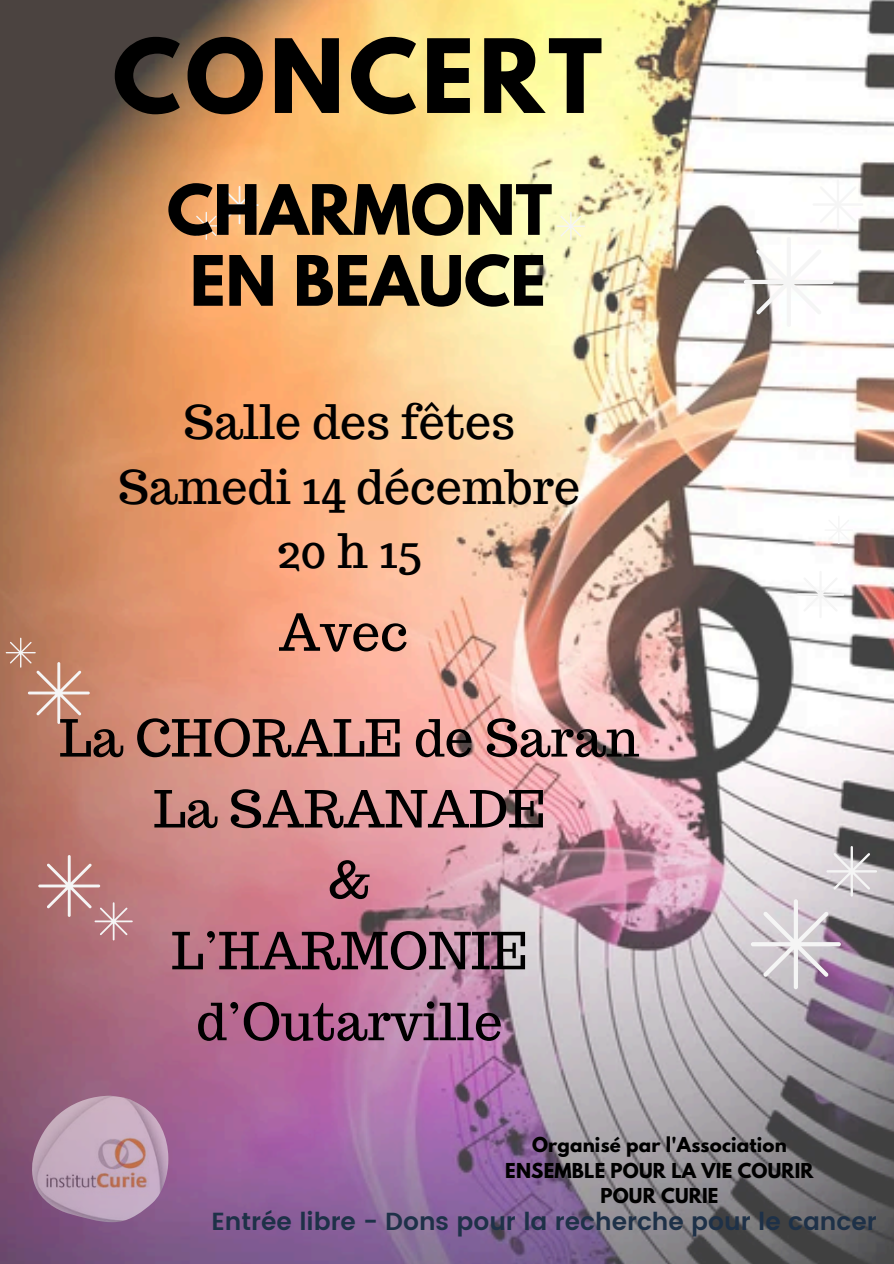
<style>
.page{position:relative;width:894px;height:1264px;background:#fff}
.page>*{position:absolute;margin:0;border:0;box-sizing:border-box;transform-origin:0 0}
.t1{font:700 90.6px "League Spartan";letter-spacing:.05em;color:#000}
.t2{font:700 61.5px/70.8px "League Spartan";color:#000;text-align:center}
.t3{font:51px/70.8px "Trocchi";color:#000;text-align:center}
.t4{font:46.5px/64.2px "Trocchi";color:#000;text-align:center}
.t5{font:600 24.75px "Poppins";color:#1e3148}
.t6{font:700 18.3px/25.3px "League Spartan";letter-spacing:.01em;color:#000;text-align:center}
</style>
<div class="page">
<img style="left:0;top:0;width:893px;height:1263px">
<svg style="left:743px;top:237px;width:90px;height:90px"></svg>
<svg style="left:750px;top:846px;width:126px;height:143px;background:#c2b9c1"></svg>
<svg style="left:812px;top:179px;width:51px;height:51px"></svg>
<svg style="left:38px;top:855px;width:95px;height:85px;background:#ba8081"></svg>
<svg style="left:796px;top:571px;width:47px;height:47px"></svg>
<svg style="left:192px;top:186px;width:66px;height:54px;background:#fabd84"></svg>
<svg style="left:824px;top:515px;width:28px;height:29px"></svg>
<svg style="left:556px;top:212px;width:28px;height:28px"></svg>
<svg style="left:6px;top:637px;width:84px;height:87px;background:#c18871"></svg>
<img style="left:32px;top:1095px;width:136px;height:127px">
<h1 class="t1" style="left:113px;top:31px;width:491px">CONCERT</h1>
<p class="t2" style="left:167px;top:182px;width:386px">CHARMONT<br>EN BEAUCE</p>
<h2 class="t4" style="left:118px;top:390px;width:463px">Salle des fêtes<br>Samedi 14 décembre<br>20 h 15</h2>
<p class="t3" style="left:279px;top:596px;width:131px">Avec</p>
<p class="t3" style="left:59px;top:702px;width:581px">La CHORALE de Saran<br>La SARANADE<br>&amp;<br>L’HARMONIE d’Outarville</p>
<p class="t6" style="left:505px;top:1134px;width:310px">Organisé par l'Association<br>ENSEMBLE POUR LA VIE COURIR<br>POUR CURIE</p>
<p class="t5" style="left:211px;top:1206px;width:666px">Entrée libre - Dons pour la recherche pour le cancer</p>
</div>
